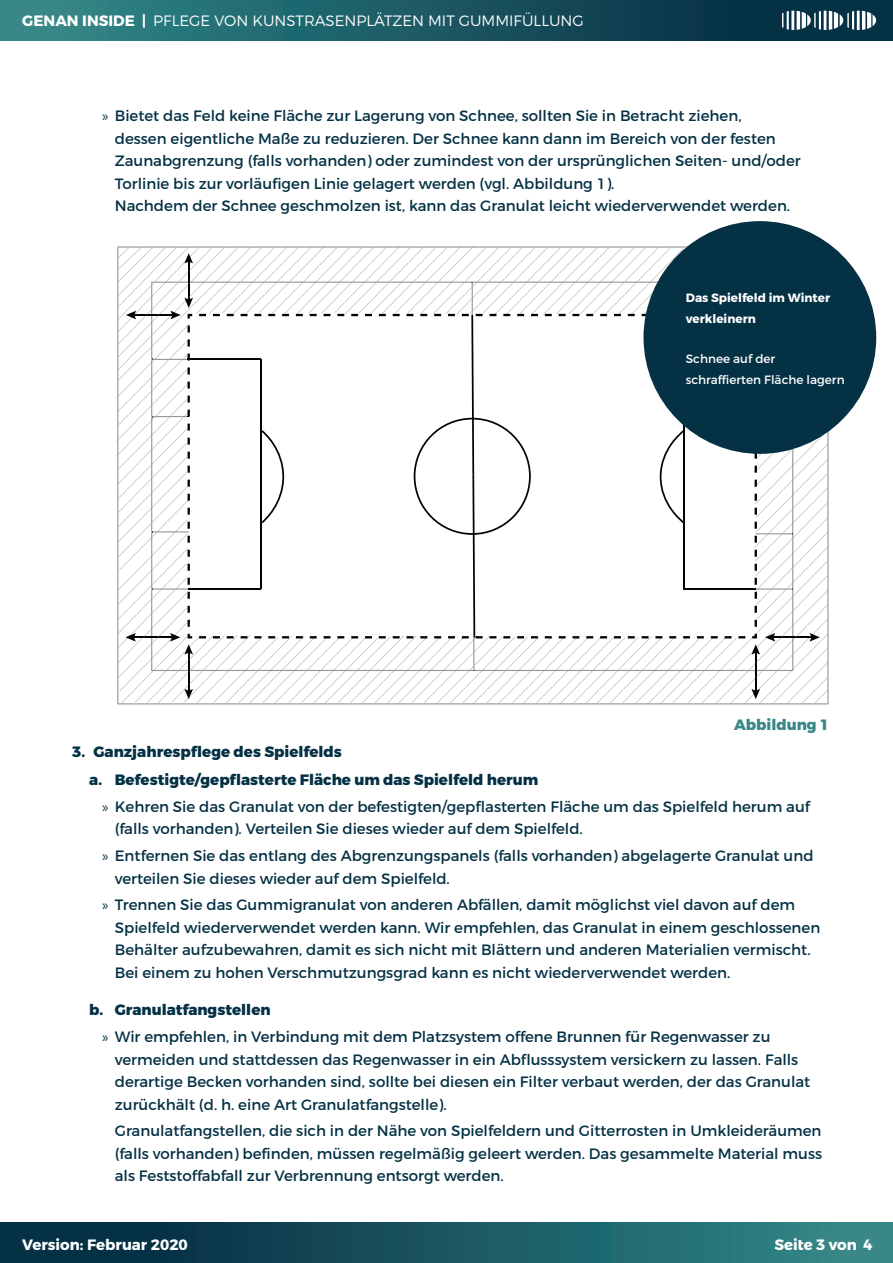
<style>
.page{position:relative;width:893px;height:1263px;background:#fff}
.page>*{position:absolute;margin:0;border:0;box-sizing:border-box;transform-origin:0 0}
.t1{font:15px/22.5px "Montserrat";color:#053145}
.t2{font:300 15px "Montserrat";color:#fff}
.t3{font:800 15px "Montserrat";color:#053145}
.t4{font:700 15px "Montserrat";color:#fff}
.t5{font:800 15px "Montserrat";color:#398787}
.t6{font:12px/21px "Montserrat";color:#fff}
.t7{font:700 12px/21px "Montserrat";color:#fff}
.s1{font-weight:700}
.s2{font-family:"Myriad Pro"}
.s3{font-weight:800}
</style>
<div class="page">
<div style="left:0;top:1222px;width:893px;height:41px;background:linear-gradient(to right,#00243b,#358a89)"></div>
<div style="left:0;top:0;width:893px;height:40px;background:linear-gradient(to right,#358a89,#00243b)"></div>
<svg style="left:782px;top:11px;width:94px;height:19px"></svg>
<svg style="left:116px;top:246px;width:713px;height:459px"></svg>
<div style="left:643px;top:221px;width:233px;height:233px;background:#053145;border-radius:50%"></div>
<p class="t2" style="left:22px;top:12px;width:563px"><span class="s1">GENAN INSIDE |</span> PFLEGE VON KUNSTRASENPLÄTZEN MIT GUMMIFÜLLUNG</p>
<p class="t1" style="left:115px;top:104px;width:688px;text-indent:-13px"><span class="s2">»</span> Bietet das Feld keine Fläche zur Lagerung von Schnee, sollten Sie in Betracht ziehen,<br>dessen eigentliche Maße zu reduzieren. Der Schnee kann dann im Bereich von der festen Zaunabgrenzung (falls vorhanden) oder zumindest von der ursprünglichen Seiten- und/oder Torlinie bis zur vorläufigen Linie gelagert werden (vgl. Abbildung 1).<br>Nachdem der Schnee geschmolzen ist, kann das Granulat leicht wiederverwendet werden.</p>
<p class="t7" style="left:686px;top:287px;width:146px">Das Spielfeld im Winter verkleinern</p>
<p class="t6" style="left:686px;top:348px;width:160px">Schnee auf der schraffierten Fläche lagern</p>
<p class="t3" style="left:72px;top:742px;width:271px">3. Ganzjahrespflege des Spielfelds</p>
<p class="t5" style="left:734px;top:715px;width:97px">Abbildung 1</p>
<p class="t1" style="left:102px;top:766px;width:709px;line-height:26.7px;text-indent:-13px"><span class="s3">a. Befestigte/gepflasterte Fläche um das Spielfeld herum<br></span><span class="s2">»</span> Kehren Sie das Granulat von der befestigten/gepflasterten Fläche um das Spielfeld herum auf</p>
<p class="t1" style="left:102px;top:816px;width:713px;line-height:26.7px;text-indent:13px">(falls vorhanden). Verteilen Sie dieses wieder auf dem Spielfeld.<br><span class="s2">»</span> Entfernen Sie das entlang des Abgrenzungspanels (falls vorhanden) abgelagerte Granulat und</p>
<p class="t1" style="left:102px;top:865px;width:695px;line-height:26.7px;text-indent:13px">verteilen Sie dieses wieder auf dem Spielfeld.<br><span class="s2">»</span> Trennen Sie das Gummigranulat von anderen Abfällen, damit möglichst viel davon auf dem</p>
<p class="t1" style="left:115px;top:916px;width:707px">Spielfeld wiederverwendet werden kann. Wir empfehlen, das Granulat in einem geschlossenen<br>Behälter aufzubewahren, damit es sich nicht mit Blättern und anderen Materialien vermischt.<br>Bei einem zu hohen Verschmutzungsgrad kann es nicht wiederverwendet werden.</p>
<p class="t1" style="left:102px;top:997px;width:670px;line-height:26.7px;text-indent:-13px"><span class="s3">b. Granulatfangstellen<br></span><span class="s2">»</span> Wir empfehlen, in Verbindung mit dem Platzsystem offene Brunnen für Regenwasser zu</p>
<p class="t1" style="left:115px;top:1048px;width:697px">vermeiden und stattdessen das Regenwasser in ein Abflusssystem versickern zu lassen. Falls derartige Becken vorhanden sind, sollte bei diesen ein Filter verbaut werden, der das Granulat zurückhält (d. h. eine Art Granulatfangstelle).</p>
<p class="t1" style="left:115px;top:1120px;width:709px;text-align:justify">Granulatfangstellen, die sich in der Nähe von Spielfeldern und Gitterrosten in Umkleideräumen (falls vorhanden) befinden, müssen regelmäßig geleert werden. Das gesammelte Material muss als Feststoffabfall zur Verbrennung entsorgt werden.</p>
<p class="t4" style="left:22px;top:1235px;width:167px">Version: Februar 2020</p>
<p class="t4" style="left:774px;top:1235px;width:99px">Seite 3 von 4</p>
</div>
